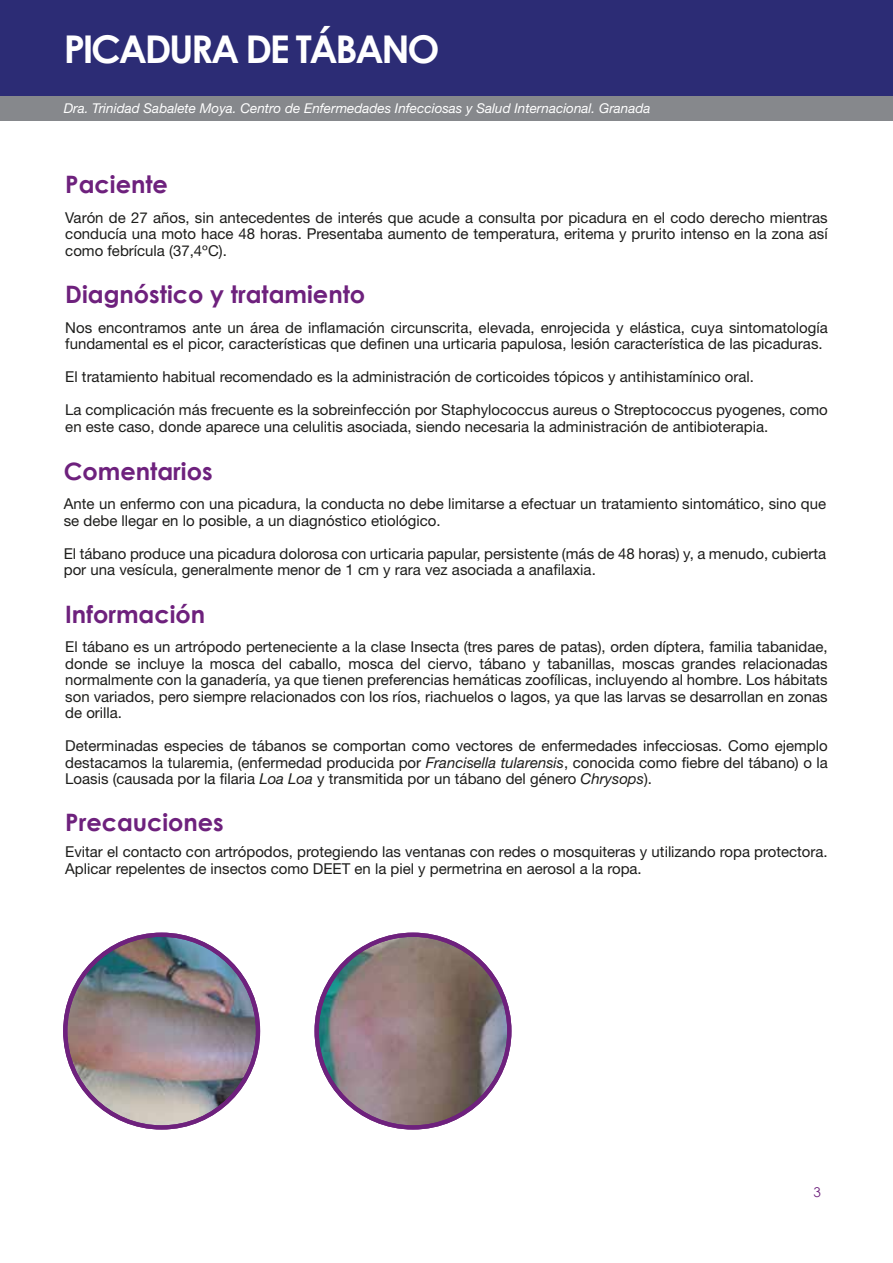
<style>
.page{position:relative;width:893px;height:1263px;background:#fff}
.page>*{position:absolute;margin:0;border:0;box-sizing:border-box;transform-origin:0 0}
.t1{font:700 38.25px "Century Gothic";letter-spacing:-.06em;color:#fff}
.t2{font:700 24px "Century Gothic";color:#6e217d}
.t3{font:15px/16.5px "Helvetica Neue";color:#1d1d1b}
.t4{font:italic 13.5px "Helvetica Neue";color:#fff}
.t5{font:13.5px "Century Gothic";color:#6e217d}
.s1{font-style:italic}
</style>
<div class="page">
<img style="left:65px;top:935px;width:193px;height:192px;border-radius:96px">
<div style="left:63px;top:932px;width:197px;height:197px;border:4px solid #6e217d;border-radius:50%"></div>
<img style="left:317px;top:935px;width:192px;height:192px;border-radius:96px">
<div style="left:314px;top:932px;width:197px;height:197px;border:4px solid #6e217d;border-radius:50%"></div>
<div style="left:0;top:95px;width:893px;height:26px;background:#86888c"></div>
<div style="left:0;top:0;width:893px;height:95px;background:#2c2c75"></div>
<h1 class="t1" style="left:64px;top:25px;width:377px">PICADURA DE TÁBANO</h1>
<p class="t4" style="left:64px;top:100px;width:588px">Dra. Trinidad Sabalete Moya. Centro de Enfermedades Infecciosas y Salud Internacional. Granada</p>
<h2 class="t2" style="left:65px;top:170px;width:104px">Paciente</h2>
<p class="t3" style="left:65px;top:209px;width:764px;text-align:justify">Varón de 27 años, sin antecedentes de interés que acude a consulta por picadura en el codo derecho mientras conducía una moto hace 48 horas. Presentaba aumento de temperatura, eritema y prurito intenso en la zona así como febrícula (37,4ºC).</p>
<h2 class="t2" style="left:65px;top:279px;width:302px">Diagnóstico y tratamiento</h2>
<p class="t3" style="left:65px;top:319px;width:764px">Nos encontramos ante un área de inflamación circunscrita, elevada, enrojecida y elástica, cuya sintomatología fundamental es el picor, características que definen una urticaria papulosa, lesión característica de las picaduras.</p>
<p class="t3" style="left:65px;top:368px;width:690px">El tratamiento habitual recomendado es la administración de corticoides tópicos y antihistamínico oral.</p>
<p class="t3" style="left:65px;top:401px;width:764px">La complicación más frecuente es la sobreinfección por Staphylococcus aureus o Streptococcus pyogenes, como en este caso, donde aparece una celulitis asociada, siendo necesaria la administración de antibioterapia.</p>
<h2 class="t2" style="left:64px;top:456px;width:150px">Comentarios</h2>
<p class="t3" style="left:64px;top:495px;width:764px">Ante un enfermo con una picadura, la conducta no debe limitarse a efectuar un tratamiento sintomático, sino que se debe llegar en lo posible, a un diagnóstico etiológico.</p>
<p class="t3" style="left:64px;top:545px;width:764px">El tábano produce una picadura dolorosa con urticaria papular, persistente (más de 48 horas) y, a menudo, cubierta por una vesícula, generalmente menor de 1 cm y rara vez asociada a anafilaxia.</p>
<h2 class="t2" style="left:65px;top:599px;width:141px">Información</h2>
<p class="t3" style="left:65px;top:639px;width:764px;text-align:justify">El tábano es un artrópodo perteneciente a la clase Insecta (tres pares de patas), orden díptera, familia tabanidae, donde se incluye la mosca del caballo, mosca del ciervo, tábano y tabanillas, moscas grandes relacionadas normalmente con la ganadería, ya que tienen preferencias hemáticas zoofílicas, incluyendo al hombre. Los hábitats son variados, pero siempre relacionados con los ríos, riachuelos o lagos, ya que las larvas se desarrollan en zonas de orilla.</p>
<p class="t3" style="left:65px;top:738px;width:764px;text-align:justify">Determinadas especies de tábanos se comportan como vectores de enfermedades infecciosas. Como ejemplo destacamos la tularemia, (enfermedad producida por <span class="s1">Francisella tularensis</span>, conocida como fiebre del tábano) o la Loasis (causada por la filaria <span class="s1">Loa Loa</span> y transmitida por un tábano del género <span class="s1">Chrysops</span>).</p>
<h2 class="t2" style="left:65px;top:807px;width:160px">Precauciones</h2>
<p class="t3" style="left:65px;top:843px;width:764px">Evitar el contacto con artrópodos, protegiendo las ventanas con redes o mosquiteras y utilizando ropa protectora.<br>Aplicar repelentes de insectos como DEET en la piel y permetrina en aerosol a la ropa.</p>
<p class="t5" style="left:813px;top:1184px;width:9px">3</p>
</div>
